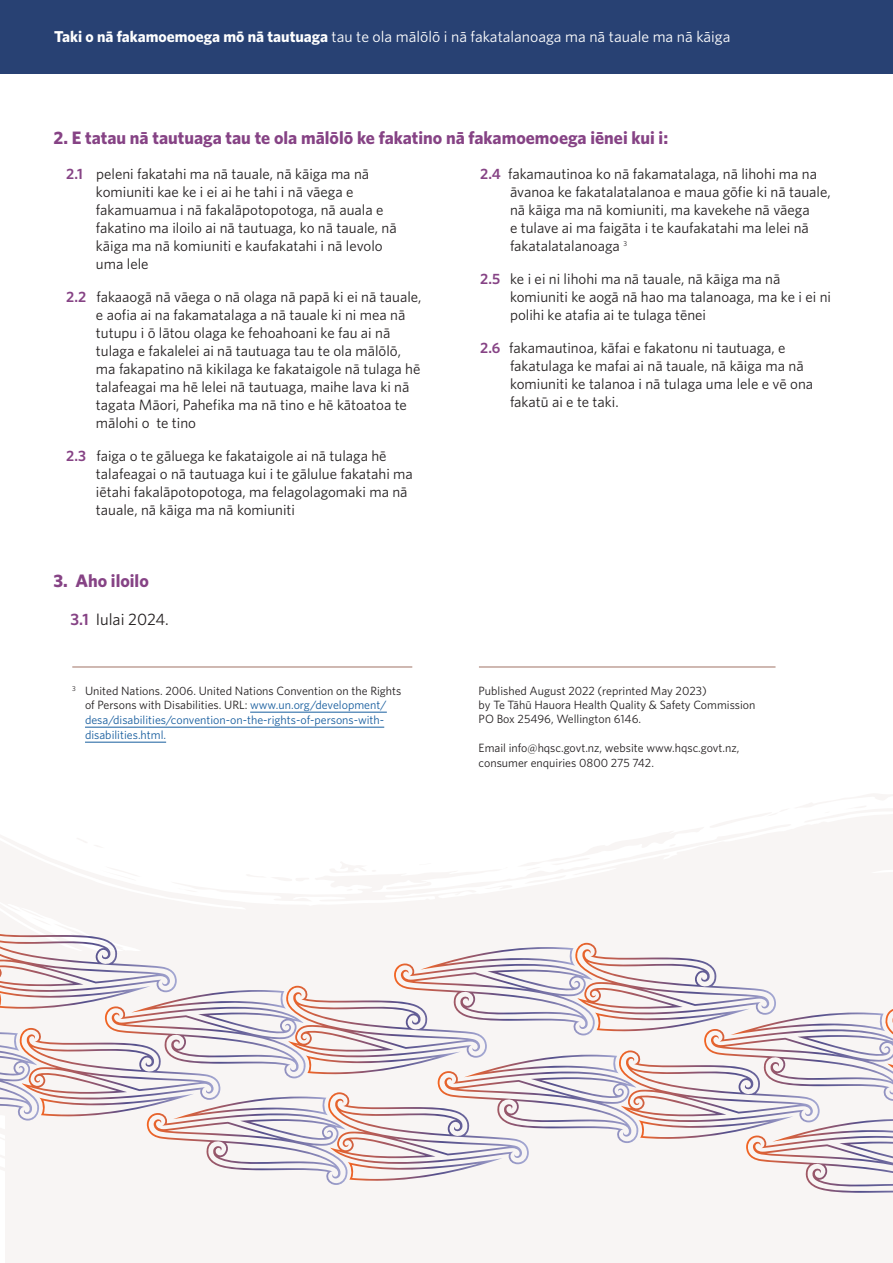
<style>
.page{position:relative;width:893px;height:1263px;background:#fff}
.page>*{position:absolute;margin:0;border:0;box-sizing:border-box;transform-origin:0 0}
.t1{font:700 18px "Whitney";color:#864385}
.t2{font:16.5px "Whitney";color:#231f20}
.t3{font:15.75px "Whitney";color:#fff}
.t4{font:15px/18px "Whitney";color:#231f20}
.t5{font:12px/14.9px "Whitney";color:#175d9e}
.t6{font:12px/14.4px "Whitney";color:#231f20}
.t7{font:7.05px "Whitney";color:#231f20}
.s1{font-weight:700}
.s2{font-weight:600;color:#864385}
.s3{color:#231f20}
</style>
<div class="page">
<div style="left:0;top:0;width:893px;height:73px;background:#284173"></div>
<div style="left:6px;top:952px;width:887px;height:311px;background:#f8f5f4"></div>
<svg style="left:0;top:666px;width:893px;height:569px"></svg>
<svg style="left:243px;top:1233px;width:66px;height:2px"></svg>
<svg style="left:386px;top:882px;width:45px;height:7px"></svg>
<svg style="left:100px;top:866px;width:41px;height:15px"></svg>
<svg style="left:177px;top:888px;width:21px;height:4px"></svg>
<svg style="left:246px;top:874px;width:64px;height:7px"></svg>
<svg style="left:76px;top:838px;width:29px;height:10px"></svg>
<svg style="left:19px;top:907px;width:33px;height:18px"></svg>
<svg style="left:419px;top:863px;width:12px;height:2px"></svg>
<svg style="left:329px;top:861px;width:48px;height:12px"></svg>
<svg style="left:347px;top:889px;width:6px;height:2px"></svg>
<svg style="left:484px;top:792px;width:409px;height:97px"></svg>
<svg style="left:0;top:933px;width:893px;height:280px"></svg>
<p class="t3" style="left:54px;top:26px;width:678px"><span class="s1">Taki o nā fakamoemoega mō nā tautuaga</span> tau te ola mālōlō i nā fakatalanoaga ma nā tauale ma nā kāiga</p>
<p class="t1" style="left:53px;top:126px;width:616px">2. E tatau nā tautuaga tau te ola mālōlō ke fakatino nā fakamoemoega iēnei kui i:</p>
<p class="t4" style="left:96px;top:164px;width:302px;text-indent:-30px"><span class="s2">2.1</span> peleni fakatahi ma nā tauale, nā kāiga ma nā komiuniti kae ke i ei ai he tahi i nā vāega e fakamuamua i nā fakalāpotopotoga, nā auala e fakatino ma iloilo ai nā tautuaga, ko nā tauale, nā kāiga ma nā komiuniti e kaufakatahi i nā levolo uma lele</p>
<p class="t4" style="left:96px;top:287px;width:327px;text-indent:-30px"><span class="s2">2.2</span> fakaaogā nā vāega o nā olaga nā papā ki ei nā tauale, e aofia ai na fakamatalaga a nā tauale ki ni mea nā tutupu i ō lātou olaga ke fehoahoani ke fau ai nā tulaga e fakalelei ai nā tautuaga tau te ola mālōlō, ma fakapatino nā kikilaga ke fakataigole nā tulaga hē talafeagai ma hē lelei nā tautuaga, maihe lava ki nā tagata Māori, Pahefika ma nā tino e hē kātoatoa te mālohi o te tino</p>
<p class="t4" style="left:96px;top:446px;width:318px;text-indent:-30px"><span class="s2">2.3</span> faiga o te gāluega ke fakataigole ai nā tulaga hē talafeagai o nā tautuaga kui i te gālulue fakatahi ma iētahi fakalāpotopotoga, ma felagolagomaki ma nā tauale, nā kāiga ma nā komiuniti</p>
<p class="t4" style="left:510px;top:164px;width:322px;text-indent:-30px"><span class="s2">2.4</span> fakamautinoa ko nā fakamatalaga, nā lihohi ma na āvanoa ke fakatalatalanoa e maua gōfie ki nā tauale, nā kāiga ma nā komiuniti, ma kavekehe nā vāega<br>e tulave ai ma faigāta i te kaufakatahi ma lelei nā fakatalatalanoaga</p>
<p class="t4" style="left:510px;top:269px;width:322px;text-indent:-30px"><span class="s2">2.5</span> ke i ei ni lihohi ma nā tauale, nā kāiga ma nā komiuniti ke aogā nā hao ma talanoaga, ma ke i ei ni polihi ke atafia ai te tulaga tēnei</p>
<p class="t4" style="left:510px;top:338px;width:305px;text-indent:-30px"><span class="s2">2.6</span> fakamautinoa, kāfai e fakatonu ni tautuaga, e fakatulaga ke mafai ai nā tauale, nā kāiga ma nā komiuniti ke talanoa i nā tulaga uma lele e vē ona fakatū ai e te taki.</p>
<p class="t7" style="left:623px;top:239px;width:5px">3</p>
<p class="t1" style="left:53px;top:568px;width:97px">3. Aho iloilo</p>
<p class="t2" style="left:70px;top:608px;width:100px"><span class="s2">3.1</span> Iulai 2024.</p>
<p class="t7" style="left:72px;top:683px;width:5px">3</p>
<p class="t6" style="left:479px;top:683px;width:278px">Published August 2022 (reprinted May 2023)<br>by Te Tāhū Hauora Health Quality &amp; Safety Commission<br>PO Box 25496, Wellington 6146.</p>
<p class="t6" style="left:479px;top:740px;width:262px">Email info@hqsc.govt.nz, website www.hqsc.govt.nz, consumer enquiries 0800 275 742.</p>
<p class="t5" style="left:85px;top:683px;width:318px"><span class="s3">United Nations. 2006. United Nations Convention on the Rights of Persons with Disabilities. URL:</span> www.un.org/development/ desa/disabilities/convention-on-the-rights-of-persons-with&shy;disabilities.html.</p>
</div>
